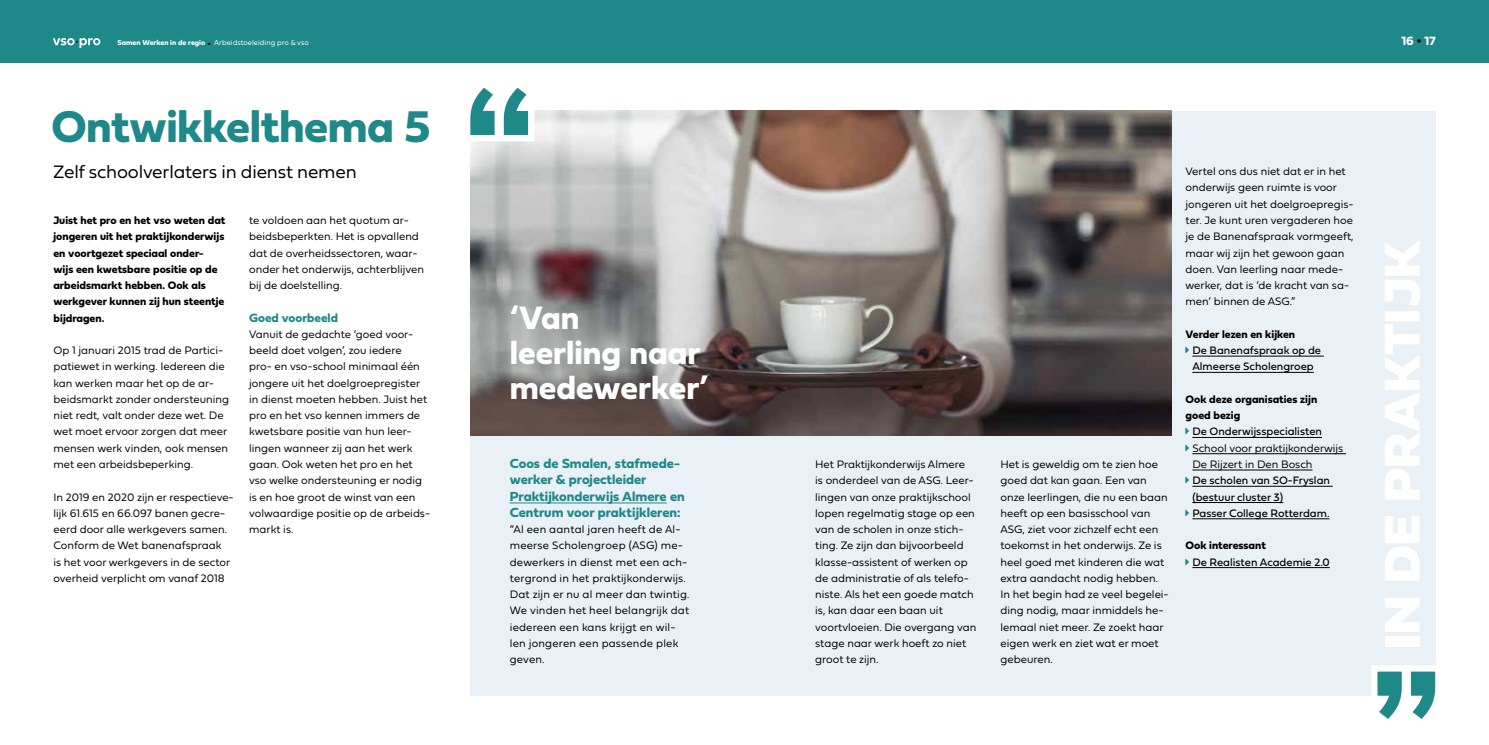
<style>
.page{position:relative;width:1489px;height:745px;background:#fff}
.page>*{position:absolute;margin:0;border:0;box-sizing:border-box;transform-origin:0 0}
.t1{font:52.5px "Fieldwork Geo Black";color:#fff}
.t2{font:46.25px "Fieldwork Geo Bold";letter-spacing:-.01em;color:#1f8888}
.t3{font:33.75px/35px "Fieldwork Geo Bold";color:#fff}
.t4{font:18.75px "Fieldwork Geo Light";letter-spacing:-.01em;color:#000}
.t5{font:13.75px/16.2px "Fieldwork Geo Bold";color:#1f8888}
.t6{font:12.5px "Fieldwork Geo Bold";color:#1f8888}
.t7{font:12.5px "Fieldwork Geo Bold";color:#fff}
.t8{font:11.25px/16.2px "Fieldwork Geo Light";color:#000}
.t9{font:11.25px/16.2px "Fieldwork Geo Bold";color:#000}
.t10{font:11.25px/16.2px "Fieldwork Geo Regular";color:#000}
.t11{font:7.5px "Fieldwork Geo Light";color:#fff}
.s1{font-family:"Fieldwork Geo Bold"}
.s2{font-size:12.5px;color:#000}
.s3{color:#000}
</style>
<div class="page">
<div style="left:0;top:0;width:1488px;height:62px;background:#1f8888"></div>
<div style="left:470px;top:111px;width:965px;height:584px;background:#eaf1f6"></div>
<svg style="left:1365px;top:661px;width:71px;height:58px"></svg>
<img style="left:470px;top:111px;width:701px;height:324px">
<svg style="left:470px;top:88px;width:70px;height:56px"></svg>
<svg style="left:53px;top:38px;width:47px;height:10px"></svg>
<hr style="left:1192px;top:355px;width:131px;height:1px;background:#000">
<hr style="left:1192px;top:372px;width:121px;height:1px;background:#000">
<hr style="left:1192px;top:437px;width:129px;height:1px;background:#000">
<hr style="left:1192px;top:453px;width:153px;height:1px;background:#000">
<hr style="left:1192px;top:469px;width:120px;height:1px;background:#000">
<hr style="left:1192px;top:485px;width:140px;height:1px;background:#000">
<hr style="left:1192px;top:502px;width:91px;height:1px;background:#000">
<hr style="left:1192px;top:518px;width:137px;height:1px;background:#000">
<hr style="left:1192px;top:567px;width:137px;height:1px;background:#000">
<hr style="left:510px;top:502px;width:156px;height:1px;background:#1f8888">
<p class="t11" style="left:117px;top:37px;width:193px"><span class="s1">Samen Werken in de regio</span> <span class="s2">•</span> Arbeidstoeleiding pro &amp; vso</p>
<p class="t7" style="left:1401px;top:31px;width:36px">16 <span class="s3">•</span> 17</p>
<h2 class="t2" style="left:51px;top:90px;width:380px">Ontwikkelthema 5</h2>
<h3 class="t4" style="left:53px;top:156px;width:305px">Zelf schoolverlaters in dienst nemen</h3>
<p class="t8" style="left:249px;top:211px;width:176px">te voldoen aan het quotum ar&shy;beidsbeperkten. Het is opvallend dat de overheidssectoren, waar&shy;onder het onderwijs, achterblijven bij de doelstelling.</p>
<p class="t6" style="left:249px;top:307px;width:90px">Goed voorbeeld</p>
<p class="t8" style="left:249px;top:325px;width:182px">Vanuit de gedachte ‘goed voor&shy;beeld doet volgen’, zou iedere<br>pro- en vso-school minimaal één jongere uit het doelgroepregister in dienst moeten hebben. Juist het pro en het vso kennen immers de kwetsbare positie van hun leer&shy;lingen wanneer zij aan het werk gaan. Ook weten het pro en het vso welke ondersteuning er nodig is en hoe groot de winst van een volwaardige positie op de arbeids&shy;markt is.</p>
<p class="t9" style="left:53px;top:211px;width:173px">Juist het pro en het vso weten dat jongeren uit het praktijkonderwijs en voortgezet speciaal onder&shy;wijs een kwetsbare positie op de arbeidsmarkt hebben. Ook als werkgever kunnen zij hun steentje bijdragen.</p>
<p class="t8" style="left:53px;top:341px;width:177px">Op 1 januari 2015 trad de Partici&shy;patiewet in werking. Iedereen die kan werken maar het op de ar&shy;beidsmarkt zonder ondersteuning niet redt, valt onder deze wet. De wet moet ervoor zorgen dat meer mensen werk vinden, ook mensen met een arbeidsbeperking.</p>
<p class="t8" style="left:53px;top:488px;width:182px">In 2019 en 2020 zijn er respectieve&shy;lijk 61.615 en 66.097 banen gecre&shy;ëerd door alle werkgevers samen.<br>Conform de Wet banenafspraak<br>is het voor werkgevers in de sector overheid verplicht om vanaf 2018</p>
<h3 class="t3" style="left:510px;top:298px;width:200px">‘Van<br>leerling naar medewerker’</h3>
<p class="t5" style="left:510px;top:454px;width:177px">Coos de Smalen, stafmede&shy;werker &amp; projectleider<br>Praktijkonderwijs Almere en<br>Centrum voor praktijkleren:</p>
<p class="t8" style="left:510px;top:520px;width:181px">“Al een aantal jaren heeft de Al&shy;meerse Scholengroep (ASG) me&shy;dewerkers in dienst met een ach&shy;tergrond in het praktijkonderwijs.<br>Dat zijn er nu al meer dan twintig.<br>We vinden het heel belangrijk dat iedereen een kans krijgt en wil&shy;len jongeren een passende plek geven.</p>
<p class="t8" style="left:815px;top:455px;width:163px">Het Praktijkonderwijs Almere<br>is onderdeel van de ASG. Leer&shy;lingen van onze praktijkschool lopen regelmatig stage op een van de scholen in onze stich&shy;ting. Ze zijn dan bijvoorbeeld klasse-assistent of werken op de administratie of als telefo&shy;niste. Als het een goede match is, kan daar een baan uit voortvloeien. Die overgang van stage naar werk hoeft zo niet groot te zijn.</p>
<p class="t8" style="left:1000px;top:455px;width:170px">Het is geweldig om te zien hoe goed dat kan gaan. Een van onze leerlingen, die nu een baan heeft op een basisschool van<br>ASG, ziet voor zichzelf echt een toekomst in het onderwijs. Ze is heel goed met kinderen die wat extra aandacht nodig hebben.<br>In het begin had ze veel begelei&shy;ding nodig, maar inmiddels he&shy;lemaal niet meer. Ze zoekt haar eigen werk en ziet wat er moet gebeuren.</p>
<p class="t8" style="left:1185px;top:163px;width:170px">Vertel ons dus niet dat er in het onderwijs geen ruimte is voor jongeren uit het doelgroepregis&shy;ter. Je kunt uren vergaderen hoe je de Banenafspraak vormgeeft, maar wij zijn het gewoon gaan doen. Van leerling naar mede&shy;werker, dat is ‘de kracht van sa&shy;men’ binnen de ASG.”</p>
<p class="t9" style="left:1185px;top:325px;width:111px">Verder lezen en kijken</p>
<p class="t10" style="left:1192px;top:341px;width:130px">De Banenafspraak op de<br>Almeerse Scholengroep</p>
<p class="t9" style="left:1185px;top:390px;width:133px">Ook deze organisaties zijn goed bezig</p>
<p class="t10" style="left:1192px;top:423px;width:131px">De Onderwijsspecialisten</p>
<p class="t8" style="left:1192px;top:439px;width:152px">School voor praktijkonderwijs<br>De Rijzert in Den Bosch</p>
<p class="t10" style="left:1192px;top:471px;width:139px">De scholen van SO-Fryslan (bestuur cluster 3)<br>Passer College Rotterdam.</p>
<p class="t9" style="left:1185px;top:536px;width:82px">Ook interessant</p>
<p class="t10" style="left:1192px;top:553px;width:139px">De Realisten Academie 2.0</p>
<h1 class="t1" style="left:1354px;top:648px;width:410px;rotate:-90deg">IN DE PRAKTIJK</h1>
</div>
